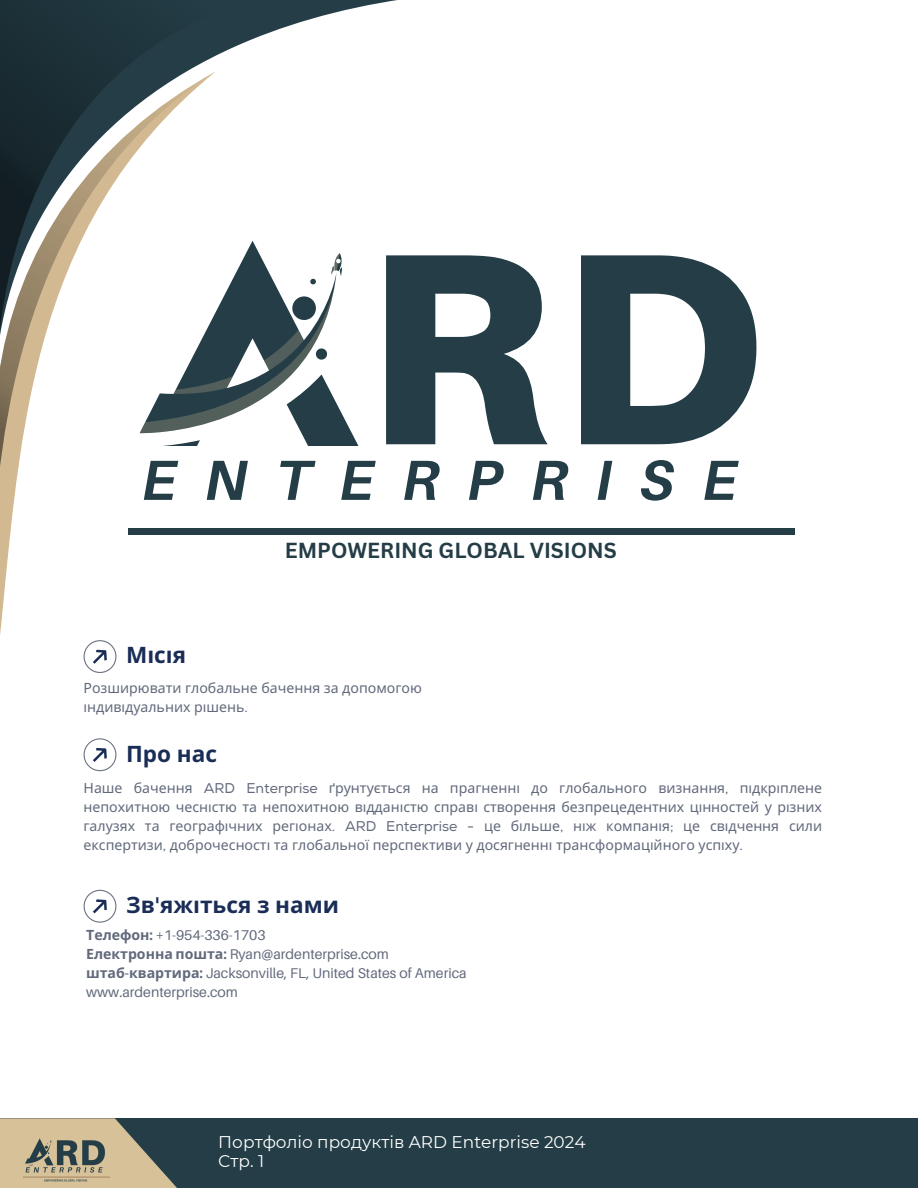
<style>
.page{position:relative;width:918px;height:1188px;background:#fff}
.page>*{position:absolute;margin:0;border:0;box-sizing:border-box;transform-origin:0 0}
.t1{font:900 273.75px "Aileron";color:#243d46}
.t2{font:italic 700 56.55px "Aileron";letter-spacing:.5em;color:#243d46}
.t3{font:700 22.5px "Noto Sans";color:#1a2d57}
.t4{font:700 21.15px "Canva Sans";color:#243d46}
.t5{font:16.95px/19px "Montserrat";color:#fff}
.t6{font:14.1px/19px "Noto Sans";color:#61697b;text-align:justify}
.t7{font:14.1px "Aileron";color:#61697b}
.s1{font-family:"Nexa"}
.s2{font-family:"Noto Sans";font-weight:700}
.s3{font-weight:700}
</style>
<div class="page">
<svg style="left:216px;top:350px;width:143px;height:96px"></svg>
<div style="left:128px;top:529px;width:667px;height:6px;background:#243d46"></div>
<svg style="left:84px;top:656px;width:32px;height:17px"></svg>
<svg style="left:84px;top:738px;width:32px;height:33px"></svg>
<svg style="left:0;top:486px;width:216px;height:170px"></svg>
<svg style="left:280px;top:0;width:117px;height:350px"></svg>
<svg style="left:0;top:0;width:280px;height:350px"></svg>
<svg style="left:0;top:71px;width:216px;height:415px"></svg>
<div style="left:0;top:1118px;width:918px;height:70px;background:#243d46"></div>
<svg style="left:0;top:1118px;width:177px;height:70px;fill:#d7c199"></svg>
<svg style="left:84px;top:890px;width:32px;height:33px"></svg>
<img style="left:23px;top:1134px;width:86px;height:49px">
<h1 class="t2" style="left:142px;top:445px;width:234px">ENTE</h1>
<p class="t1" style="left:364px;top:179px;width:401px">RD</p>
<h1 class="t2" style="left:402px;top:445px;width:167px">RPR</h1>
<h1 class="t2" style="left:596px;top:445px;width:143px">ISE</h1>
<p class="t3" style="left:126px;top:639px;width:62px">Місія</p>
<p class="t4" style="left:285px;top:535px;width:334px">EMPOWERING GLOBAL VISIONS</p>
<p class="t6" style="left:84px;top:678px;width:340px">Розширювати глобальне бачення за допомогою і ндивідуальних рі шень<span class="s1">.</span></p>
<h4 class="t3" style="left:126px;top:738px;width:92px">Про нас</h4>
<h2 class="t6" style="left:84px;top:778px;width:740px">Наше бачення <span class="s1">ARD Enterprise</span> ґрунтується на прагненні до глобального визнання<span class="s1">,</span> підкрі плене непохитною чесністю та непохитною відданістю справі створення безпрецедентних ці нностей у різних галузях та географі чних регіонах<span class="s1">. ARD Enterprise -</span> це більше<span class="s1">,</span> ніж компанія<span class="s1">;</span> це свідчення сили експертизи<span class="s1">,</span> доброчесності та глобальної перспективи у досягненні трансформаці йного успіху<span class="s1">.</span></h2>
<p class="t3" style="left:126px;top:889px;width:215px">Зв<span class="s1">'</span>яжіться з нами</p>
<h4 class="t7" style="left:86px;top:926px;width:181px"><span class="s2">Телефон</span><span class="s3">:</span> +1-954-336-1703</h4>
<p class="t7" style="left:86px;top:945px;width:304px"><span class="s2">Електронна пошта</span><span class="s3">:</span> Ryan@ardenterprise.com</p>
<p class="t7" style="left:86px;top:965px;width:382px"><span class="s2">штаб</span><span class="s3">-</span><span class="s2">квартира</span><span class="s3">:</span> Jacksonville, FL, United States of America</p>
<p class="t7" style="left:86px;top:984px;width:153px">www.ardenterprise.com</p>
<h4 class="t5" style="left:218px;top:1132px;width:369px">Портфоліо продуктів ARD Enterprise 2024<br>Стр. 1</h4>
</div>
